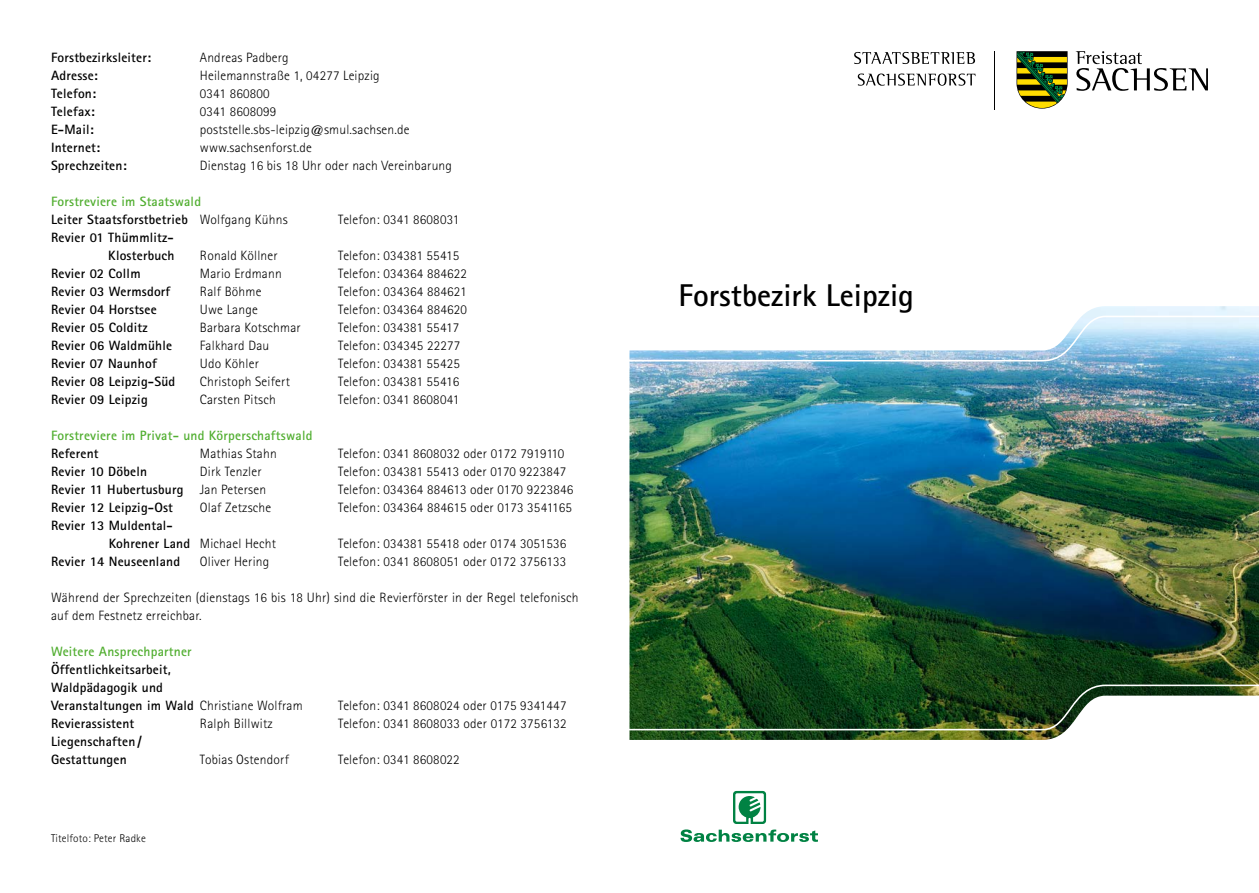
<style>
.page{position:relative;width:1259px;height:893px;background:#fff}
.page>*{position:absolute;margin:0;border:0;box-sizing:border-box;transform-origin:0 0}
.Überschrift{font:700 31.5px "Rotis Sans Serif";color:#000}
.Fließtext{font:300 13.5px/18px "Rotis Sans Serif";letter-spacing:.015em;color:#000}
.Fließtext-2{font:700 13.5px/18px "Rotis Sans Serif";letter-spacing:.015em;color:#000;text-align:right}
.Zwischenüberschrift{font:700 13.5px "Rotis Sans Serif";letter-spacing:.015em;color:#51ae30}
.Impressum{font:300 11.25px "Rotis Sans Serif";letter-spacing:.015em;color:#000}
.s1{font-weight:300}
</style>
<div class="page">
<svg style="left:1075px;top:51px;width:133px;height:40px"></svg>
<svg style="left:1016px;top:51px;width:51px;height:58px;background:#6a7226"></svg>
<hr style="left:994px;top:51px;width:1px;height:59px;background:#000">
<svg style="left:854px;top:52px;width:121px;height:12px"></svg>
<svg style="left:858px;top:74px;width:117px;height:12px"></svg>
<svg style="left:680px;top:791px;width:138px;height:51px"></svg>
<img style="left:629px;top:306px;width:630px;height:434px">
<p class="Fließtext-2" style="left:51px;top:48px;width:102px">Forstbezirksleiter:</p>
<p class="Fließtext" style="left:200px;top:48px;width:90px">Andreas Padberg</p>
<p class="Fließtext-2" style="left:51px;top:66px;width:48px">Adresse:</p>
<p class="Fließtext" style="left:200px;top:66px;width:181px">Heilemannstraße 1, 04277 Leipzig</p>
<p class="Fließtext-2" style="left:51px;top:84px;width:47px">Telefon:</p>
<p class="Fließtext" style="left:200px;top:84px;width:71px">0341 860800</p>
<p class="Fließtext-2" style="left:51px;top:102px;width:45px">Telefax:</p>
<p class="Fließtext" style="left:200px;top:102px;width:78px">0341 8608099</p>
<p class="Fließtext-2" style="left:51px;top:120px;width:44px">E-Mail:</p>
<p class="Fließtext" style="left:200px;top:120px;width:211px">poststelle.sbs-leipzig@smul.sachsen.de</p>
<p class="Fließtext-2" style="left:51px;top:138px;width:51px">Internet:</p>
<p class="Fließtext" style="left:200px;top:138px;width:114px">www.sachsenforst.de</p>
<p class="Fließtext-2" style="left:51px;top:156px;width:77px">Sprechzeiten:</p>
<p class="Fließtext" style="left:200px;top:156px;width:254px">Dienstag 16 bis 18 Uhr oder nach Vereinbarung</p>
<h3 class="Zwischenüberschrift" style="left:51px;top:193px;width:151px">Forstreviere im Staatswald</h3>
<p class="Fließtext-2" style="left:51px;top:210px;width:238px">Leiter Staatsforstbetrieb <span class="s1">Wolfgang Kühns</span></p>
<p class="Fließtext" style="left:338px;top:210px;width:123px">Telefon: 0341 8608031</p>
<p class="Fließtext-2" style="left:51px;top:228px;width:125px">Revier 01 Thümmlitz-<br>Klosterbuch</p>
<p class="Fließtext" style="left:200px;top:246px;width:79px">Ronald Köllner</p>
<p class="Fließtext" style="left:338px;top:246px;width:123px">Telefon: 034381 55415</p>
<p class="Fließtext-2" style="left:51px;top:264px;width:91px">Revier 02 Collm</p>
<p class="Fließtext" style="left:200px;top:264px;width:83px">Mario Erdmann</p>
<p class="Fließtext" style="left:338px;top:264px;width:130px">Telefon: 034364 884622</p>
<p class="Fließtext-2" style="left:51px;top:282px;width:121px">Revier 03 Wermsdorf</p>
<p class="Fließtext" style="left:200px;top:282px;width:63px">Ralf Böhme</p>
<p class="Fließtext" style="left:338px;top:282px;width:130px">Telefon: 034364 884621</p>
<p class="Fließtext-2" style="left:51px;top:300px;width:107px">Revier 04 Horstsee</p>
<p class="Fließtext" style="left:200px;top:300px;width:59px">Uwe Lange</p>
<p class="Fließtext" style="left:338px;top:300px;width:130px">Telefon: 034364 884620</p>
<p class="Fließtext-2" style="left:51px;top:318px;width:98px">Revier 05 Colditz</p>
<p class="Fließtext" style="left:200px;top:318px;width:102px">Barbara Kotschmar</p>
<p class="Fließtext" style="left:338px;top:318px;width:123px">Telefon: 034381 55417</p>
<p class="Fließtext-2" style="left:51px;top:336px;width:123px">Revier 06 Waldmühle</p>
<p class="Fließtext" style="left:200px;top:336px;width:71px">Falkhard Dau</p>
<p class="Fließtext" style="left:338px;top:336px;width:124px">Telefon: 034345 22277</p>
<p class="Fließtext-2" style="left:51px;top:354px;width:107px">Revier 07 Naunhof</p>
<p class="Fließtext" style="left:200px;top:354px;width:61px">Udo Köhler</p>
<p class="Fließtext" style="left:338px;top:354px;width:123px">Telefon: 034381 55425</p>
<p class="Fließtext-2" style="left:51px;top:372px;width:126px">Revier 08 Leipzig-Süd</p>
<p class="Fließtext" style="left:200px;top:372px;width:91px">Christoph Seifert</p>
<p class="Fließtext" style="left:338px;top:372px;width:123px">Telefon: 034381 55416</p>
<p class="Fließtext-2" style="left:51px;top:390px;width:98px">Revier 09 Leipzig</p>
<p class="Fließtext" style="left:200px;top:390px;width:77px">Carsten Pitsch</p>
<p class="Fließtext" style="left:338px;top:390px;width:123px">Telefon: 0341 8608041</p>
<h3 class="Zwischenüberschrift" style="left:51px;top:427px;width:263px">Forstreviere im Privat- und Körperschaftswald</h3>
<p class="Fließtext-2" style="left:51px;top:444px;width:49px">Referent</p>
<p class="Fließtext" style="left:200px;top:444px;width:78px">Mathias Stahn</p>
<p class="Fließtext" style="left:338px;top:444px;width:228px">Telefon: 0341 8608032 oder 0172 7919110</p>
<p class="Fließtext-2" style="left:51px;top:462px;width:97px">Revier 10 Döbeln</p>
<p class="Fließtext" style="left:200px;top:462px;width:63px">Dirk Tenzler</p>
<p class="Fließtext" style="left:338px;top:462px;width:230px">Telefon: 034381 55413 oder 0170 9223847</p>
<p class="Fließtext-2" style="left:51px;top:480px;width:217px">Revier 11 Hubertusburg <span class="s1">Jan Petersen</span></p>
<p class="Fließtext" style="left:338px;top:480px;width:237px">Telefon: 034364 884613 oder 0170 9223846</p>
<p class="Fließtext-2" style="left:51px;top:498px;width:123px">Revier 12 Leipzig-Ost</p>
<p class="Fließtext" style="left:200px;top:498px;width:73px">Olaf Zetzsche</p>
<p class="Fließtext" style="left:338px;top:498px;width:235px">Telefon: 034364 884615 oder 0173 3541165</p>
<p class="Fließtext-2" style="left:109px;top:516px;width:169px;text-align:left;text-indent:-58px">Revier 13 Muldental-<br>Kohrener Land <span class="s1">Michael Hecht</span></p>
<p class="Fließtext" style="left:338px;top:534px;width:230px">Telefon: 034381 55418 oder 0174 3051536</p>
<p class="Fließtext-2" style="left:51px;top:552px;width:131px">Revier 14 Neuseenland</p>
<p class="Fließtext" style="left:200px;top:552px;width:71px">Oliver Hering</p>
<p class="Fließtext" style="left:338px;top:552px;width:230px">Telefon: 0341 8608051 oder 0172 3756133</p>
<p class="Fließtext" style="left:51px;top:588px;width:529px">Während der Sprechzeiten (dienstags 16 bis 18 Uhr) sind die Revierförster in der Regel telefonisch auf dem Festnetz erreichbar.</p>
<h3 class="Zwischenüberschrift" style="left:51px;top:643px;width:142px">Weitere Ansprechpartner</h3>
<p class="Fließtext-2" style="left:51px;top:660px;width:121px">Öffentlichkeitsarbeit,</p>
<p class="Fließtext-2" style="left:51px;top:678px;width:113px">Waldpädagogik und</p>
<p class="Fließtext-2" style="left:51px;top:696px;width:253px">Veranstaltungen im Wald <span class="s1">Christiane Wolfram</span></p>
<p class="Fließtext" style="left:338px;top:696px;width:230px">Telefon: 0341 8608024 oder 0175 9341447</p>
<p class="Fließtext-2" style="left:51px;top:714px;width:85px">Revierassistent</p>
<p class="Fließtext" style="left:200px;top:714px;width:74px">Ralph Billwitz</p>
<p class="Fließtext" style="left:338px;top:714px;width:230px">Telefon: 0341 8608033 oder 0172 3756132</p>
<p class="Fließtext-2" style="left:51px;top:732px;width:92px">Liegenschaften /</p>
<p class="Fließtext-2" style="left:51px;top:750px;width:77px">Gestattungen</p>
<p class="Fließtext" style="left:200px;top:750px;width:91px">Tobias Ostendorf</p>
<p class="Fließtext" style="left:338px;top:750px;width:123px">Telefon: 0341 8608022</p>
<p class="Impressum" style="left:51px;top:832px;width:96px">Titelfoto: Peter Radke</p>
<h1 class="Überschrift" style="left:678px;top:276px;width:237px">Forstbezirk Leipzig</h1>
</div>
